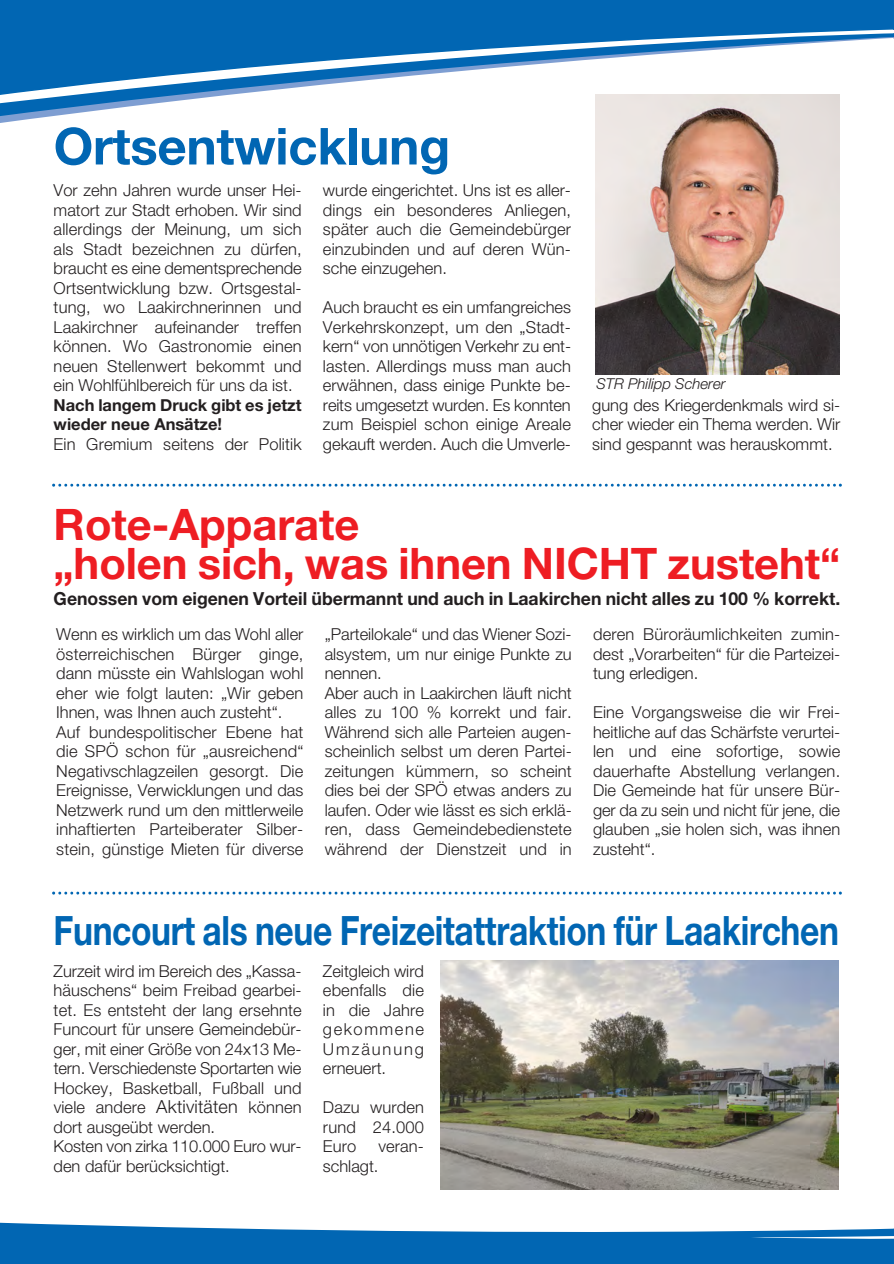
<style>
.page{position:relative;width:894px;height:1264px;background:#fff}
.page>*{position:absolute;margin:0;border:0;box-sizing:border-box;transform-origin:0 0}
.t1{font:51px "Euro Helvetica Neue 75 EH Bold";letter-spacing:-.005em;color:#0166b3}
.t2{font:43.5px/39px "Euro Helvetica Neue 75 EH Bold";color:#ee1d23}
.t3{font:40.5px "Euro Helvetica Neue 75 EH Bold";letter-spacing:-.01em;color:#0166b3;scale:.83 1}
.t4{font:18px "Euro Helvetica Neue 75 EH Bold";color:#231f20}
.t5{font:16.5px/19.5px "Euro Helvetica Neue 45 EH Light";color:#231f20;text-align:justify}
.t6{font:16.5px/19.5px "Euro Helvetica Neue 75 EH Bold";color:#231f20}
.t7{font:italic 15px "Euro Helvetica Neue 46 EH Light";color:#231f20}
.s1{font-size:18px}
</style>
<div class="page">
<div style="left:0;top:0;width:888px;height:31px;background:#0166b3"></div>
<svg style="left:0;top:31px;width:888px;height:88px"></svg>
<svg style="left:0;top:1222px;width:751px;height:42px;fill:#0166b3"></svg>
<img style="left:596px;top:94px;width:244px;height:281px">
<svg style="left:52px;top:484px;width:790px;height:3px"></svg>
<svg style="left:52px;top:891px;width:790px;height:3px"></svg>
<img style="left:441px;top:960px;width:398px;height:230px">
<svg style="left:888px;top:0;width:6px;height:39px"></svg>
<svg style="left:751px;top:1161px;width:143px;height:103px"></svg>
<h1 class="t1" style="left:54px;top:128px;width:398px">Ortsentwicklung</h1>
<p class="t5" style="left:54px;top:182px;width:250px">Vor zehn Jahren wurde unser Hei&shy;matort zur Stadt erhoben. Wir sind allerdings der Meinung, um sich als Stadt bezeichnen zu dürfen, braucht es eine dementsprechende Ortsentwicklung bzw. Ortsgestal&shy;tung, wo Laakirchnerinnen und Laakirchner aufeinander treffen können. Wo Gastronomie einen neuen Stellenwert bekommt und ein Wohlfühlbereich für uns da ist.</p>
<p class="t6" style="left:54px;top:396px;width:249px">Nach langem Druck gibt es jetzt wieder neue Ansätze!</p>
<p class="t5" style="left:54px;top:436px;width:250px">Ein Gremium seitens der Politik</p>
<p class="t5" style="left:323px;top:182px;width:250px">wurde eingerichtet. Uns ist es aller&shy;dings ein besonderes Anliegen, später auch die Gemeindebürger einzubinden und auf deren Wün&shy;sche einzugehen.</p>
<p class="t5" style="left:323px;top:299px;width:250px">Auch braucht es ein umfangreiches Verkehrskonzept, um den „Stadt&shy;kern“ von unnötigen Verkehr zu ent&shy;lasten. Allerdings muss man auch erwähnen, dass einige Punkte be&shy;reits umgesetzt wurden. Es konnten zum Beispiel schon einige Areale gekauft werden. Auch die Umverle-</p>
<p class="t7" style="left:596px;top:378px;width:131px">STR Philipp Scherer</p>
<p class="t5" style="left:592px;top:397px;width:250px">gung des Kriegerdenkmals wird si&shy;cher wieder ein Thema werden. Wir sind gespannt was herauskommt.</p>
<h2 class="t2" style="left:54px;top:509px;width:788px">Rote-Apparate<br>„holen sich, was ihnen NICHT zusteht“</h2>
<p class="t4" style="left:54px;top:592px;width:788px">Genossen vom eigenen Vorteil übermannt und auch in Laakirchen nicht alles zu 100 % korrekt.</p>
<p class="t5" style="left:56px;top:626px;width:249px;text-align:left">Wenn es wirklich um das Wohl aller österreichischen Bürger ginge, dann müsste ein Wahlslogan wohl eher wie folgt lauten: „Wir geben Ihnen, was Ihnen auch zusteht“.<br>Auf bundespolitischer Ebene hat die SPÖ schon für „ausreichend“ Negativschlagzeilen gesorgt. Die Ereignisse, Verwicklungen und das Netzwerk rund um den mittlerweile inhaftierten Parteiberater Silber&shy;stein, günstige Mieten für diverse</p>
<p class="t5" style="left:325px;top:626px;width:249px;text-align:left">„Parteilokale“ und das Wiener Sozi&shy;alsystem, um nur einige Punkte zu nennen.<br>Aber auch in Laakirchen läuft nicht alles zu 100 % korrekt und fair.<br>Während sich alle Parteien augen&shy;scheinlich selbst um deren Partei&shy;zeitungen kümmern, so scheint dies bei der SPÖ etwas anders zu laufen. Oder wie lässt es sich erklä&shy;ren, dass Gemeindebedienstete während der Dienstzeit und in</p>
<p class="t5" style="left:593px;top:626px;width:249px">deren Büroräumlichkeiten zumin&shy;dest „Vorarbeiten“ für die Parteizei&shy;tung erledigen.</p>
<p class="t5" style="left:593px;top:704px;width:249px">Eine Vorgangsweise die wir Frei&shy;heitliche auf das Schärfste verurtei&shy;len und eine sofortige, sowie dauerhafte Abstellung verlangen.<br>Die Gemeinde hat für unsere Bür&shy;ger da zu sein und nicht für jene, die glauben „sie holen sich, was ihnen zusteht“.</p>
<h3 class="t3" style="left:54px;top:916px;width:948px">Funcourt als neue Freizeitattraktion für Laakirchen</h3>
<p class="t5" style="left:54px;top:962px;width:250px;text-align:left">Zurzeit wird im Bereich des „Kassa&shy;häuschens“ beim Freibad gearbei&shy;tet. Es entsteht der lang ersehnte<br>Funcourt für unsere Gemeindebür&shy;ger, mit einer Größe von 24x13 Me&shy;tern. Verschiedenste Sportarten wie<br>Hockey, Basketball, Fußball und viele andere <span class="s1">Aktivitäten</span> können dort ausgeübt werden.<br>Kosten von zirka 110.000 Euro wur&shy;den dafür berücksichtigt.</p>
<p class="t5" style="left:323px;top:962px;width:103px">Zeitgleich wird ebenfalls die in die Jahre gekommene Umzäunung erneuert.</p>
<p class="t5" style="left:323px;top:1099px;width:103px">Dazu wurden rund 24.000<br>Euro</p>
<p class="t5" style="left:323px;top:1138px;width:103px;text-indent:55px">veran&shy;schlagt.</p>
</div>
